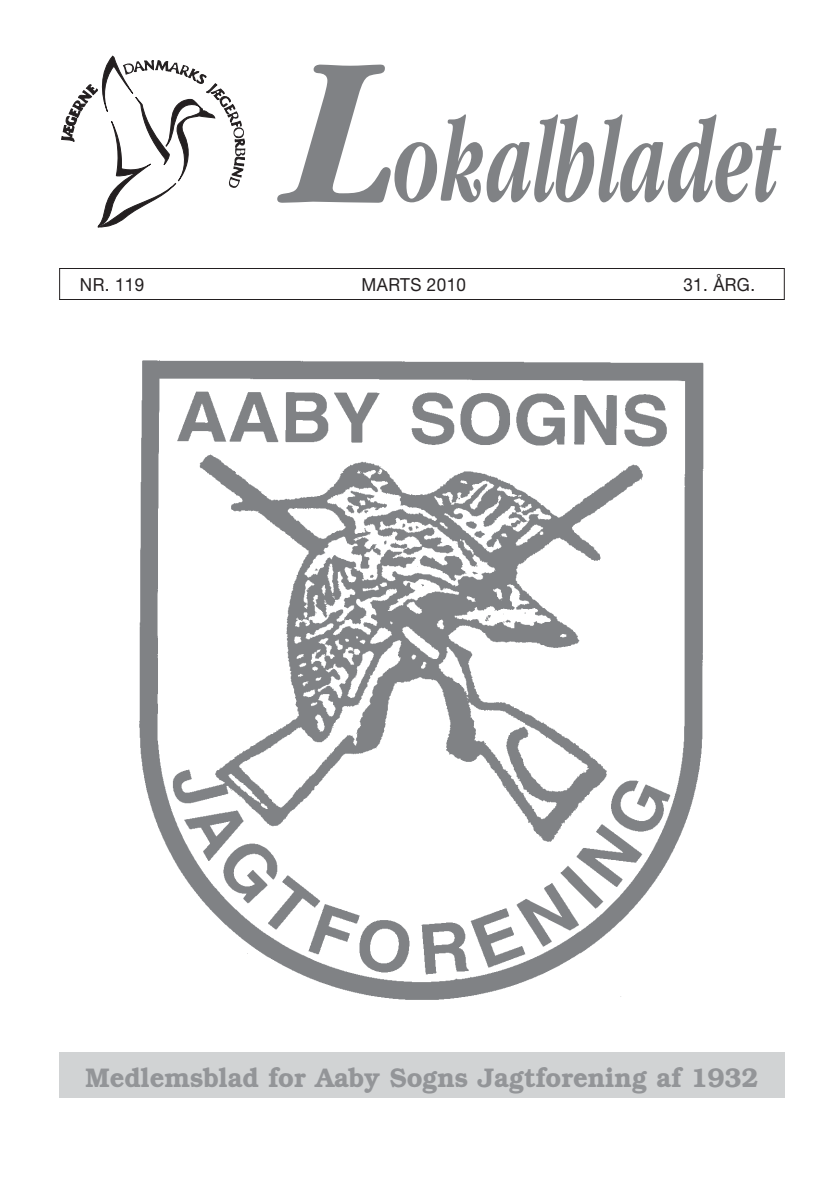
<style>
.page{position:relative;width:840px;height:1190px;background:#fff}
.page>*{position:absolute;margin:0;border:0;box-sizing:border-box;transform-origin:0 0}
.t1{font:italic 700 128px "Garamond";color:#808285;scale:.6 1}
.t2{font:600 27px "Bookman";color:#939598;scale:.95 1}
.t3{font:18px "Helvetica Neue";letter-spacing:.02em;color:#231f20;scale:.95 1}
.s1{font-size:220px}
.s2{color:#fff}
</style>
<div class="page">
<svg style="left:61px;top:55px;width:185px;height:173px"></svg>
<div style="left:59px;top:1053px;width:726px;height:45px;background:#d1d3d4"></div>
<img style="left:139px;top:360px;width:565px;height:640px">
<div style="left:59px;top:268px;width:726px;height:32px;border:1px solid #231f20"></div>
<h1 class="t1" style="left:296px;top:114px;width:816px"><span class="s1">L</span>okalbladet</h1>
<p class="t3" style="left:80px;top:278px;width:69px">NR. 119</p>
<p class="t3" style="left:362px;top:278px;width:111px">MARTS 2010</p>
<p class="t3" style="left:683px;top:278px;width:107px">31. ÅRG. <span class="s2">KK</span></p>
<p class="t2" style="left:86px;top:1067px;width:710px">Medlemsblad for Aaby Sogns Jagtforening af 1932</p>
</div>
